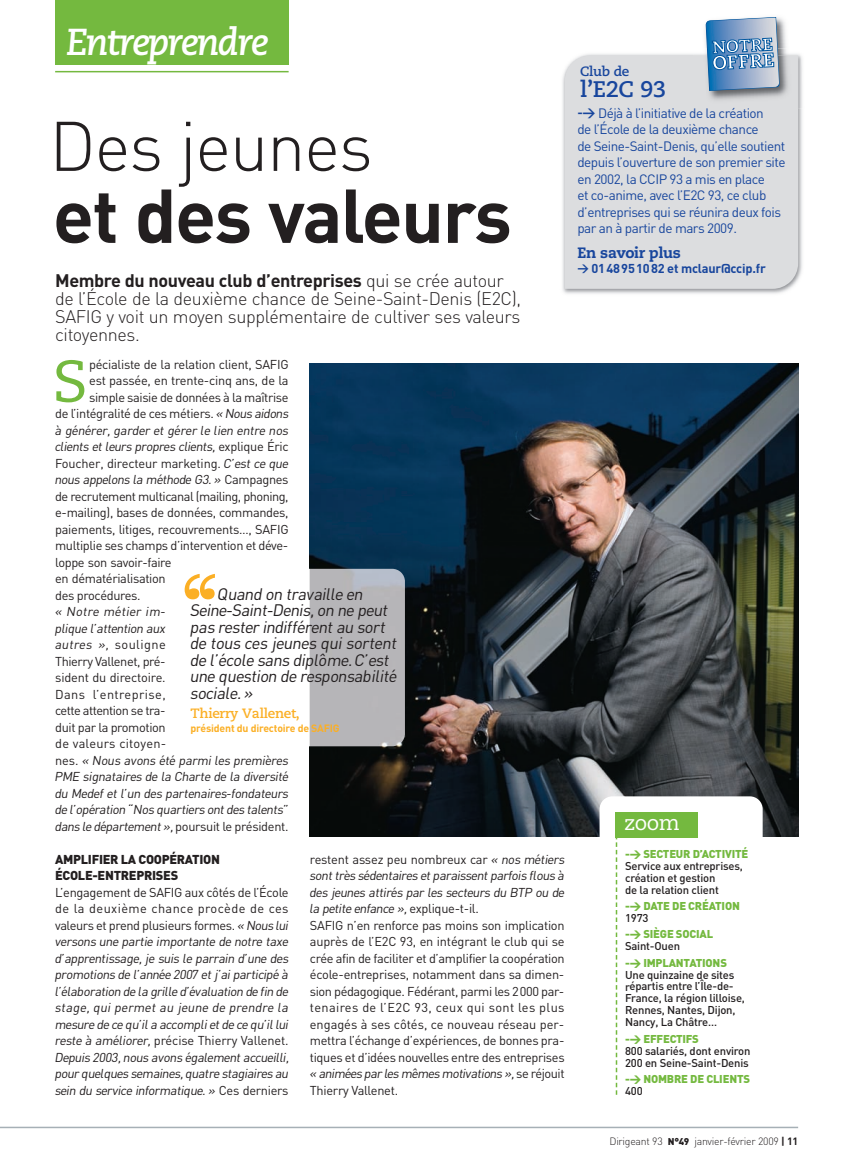
<style>
.page{position:relative;width:852px;height:1162px;background:#fff}
.page>*{position:absolute;margin:0;border:0;box-sizing:border-box;transform-origin:0 0}
.t1{font:700 75px "DIN";letter-spacing:-.02em;color:#231f20}
.t2{font:300 69px "DIN";letter-spacing:-.02em;color:#231f20}
.t3{font:58.65px "Caecilia LT Std";color:#74b93f}
.t4{font:italic 700 37.5px "Caecilia LT Std";letter-spacing:-.055em;color:#fff}
.t5{font:700 22.5px "Caecilia LT Std";color:#18469d}
.t6{font:21px "Caecilia LT Std";color:#fff}
.t7{font:300 18px/18px "DIN";letter-spacing:-.02em;color:#231f20}
.t8{font:16.5px/16.5px "It DIN";letter-spacing:-.015em;color:#231f20}
.t9{font:800 15px "Caecilia LT Std";letter-spacing:-.02em;color:#18469d}
.t10{font:13.5px/16.5px "DIN";letter-spacing:-.035em;color:#18469d}
.t11{font:700 13.5px "Caecilia LT Std";letter-spacing:-.02em;color:#fbaf25}
.t12{font:700 13.5px "Caecilia LT Std";letter-spacing:-.025em;color:#18469d}
.t13{font:12.75px/16.5px "DIN";letter-spacing:-.025em;color:#231f20;text-align:justify}
.t14{font:12.75px/16.5px "It DIN";letter-spacing:-.02em;color:#231f20;text-align:justify}
.t15{font:12.75px/16.5px "It DIN";letter-spacing:.005em;color:#231f20}
.t16{font:900 12.75px/16.5px "DIN";letter-spacing:-.025em;color:#231f20}
.t17{font:700 12.75px "DIN";letter-spacing:-.015em;color:#18469d}
.t18{font:500 11.25px/12px "DIN";letter-spacing:-.015em;color:#231f20}
.t19{font:900 11.25px "DIN";letter-spacing:-.015em;color:#74b93f}
.t20{font:300 10.5px "DIN";letter-spacing:-.025em;color:#231f20}
.t21{font:700 10.5px "DIN";letter-spacing:-.015em;color:#fbaf25}
.s1{font-weight:700}
.s2{font-family:"It DIN"}
.s3{font-family:"DIN"}
.s4{font-weight:700;font-size:12.75px}
.s5{font-size:11.25px}
.s6{font-weight:900;font-size:9.75px}
</style>
<div class="page">
<img style="left:562px;top:54px;width:240px;height:240px">
<div style="left:564px;top:56px;width:234px;height:233px;background:#dcdddf"></div>
<img style="left:779px;top:18px;width:8px;height:30px">
<img style="left:692px;top:48px;width:111px;height:61px">
<img style="left:693px;top:56px;width:105px;height:58px">
<svg style="left:705px;top:17px;width:74px;height:74px"></svg>
<hr style="left:0;top:1127px;width:798px;height:1px;background:#a6b0b6">
<img style="left:310px;top:363px;width:488px;height:473px">
<div style="left:55px;top:0;width:233px;height:65px;background:#74b93f"></div>
<hr style="left:55px;top:71px;width:233px;height:1px;background:#74b93f">
<img style="left:392px;top:569px;width:13px;height:177px">
<svg style="left:184px;top:569px;width:126px;height:177px"></svg>
<div style="left:599px;top:796px;width:163px;height:84px;background:#fff;border-radius:13px"></div>
<svg style="left:615px;top:837px;width:2px;height:258px"></svg>
<div style="left:615px;top:812px;width:82px;height:25px;background:#74b93f"></div>
<h3 class="t4" style="left:66px;top:20px;width:204px">Entreprendre</h3>
<h2 class="t2" style="left:49px;top:122px;width:325px">Des jeunes</h2>
<h1 class="t1" style="left:53px;top:190px;width:460px">et des valeurs</h1>
<h3 class="t7" style="left:55px;top:273px;width:467px"><span class="s1">Membre du nouveau club d’entreprises</span> qui se crée autour de l’École de la deuxième chance de Seine-Saint-Denis (E2C), SAFIG y voit un moyen supplémentaire de cultiver ses valeurs citoyennes.</h3>
<p class="t13" style="left:55px;top:357px;width:235px;text-align:right">pécialiste de la relation client, SAFIG<br>est passée, en trente-cinq ans, de la simple saisie de données à la maîtrise<br>de l’intégralité de ces métiers. <span class="s2">« Nous aidons</span></p>
<p class="t15" style="left:55px;top:423px;width:235px">à générer, garder et gérer le lien entre nos clients et leurs propres clients, <span class="s3">explique Éric</span></p>
<p class="t13" style="left:55px;top:456px;width:235px">Foucher, directeur marketing. <span class="s2">C’est ce que</span></p>
<p class="t14" style="left:55px;top:473px;width:235px">nous appelons la méthode G3. » <span class="s3">Campagnes</span></p>
<p class="t13" style="left:55px;top:489px;width:235px;text-align:left">de recrutement multicanal (mailing, phoning, e-mailing), bases de données, commandes, paiements, litiges, recouvrements…, SAFIG multiplie ses champs d’intervention et déve&shy;loppe son savoir-faire<br>en dématérialisation<br>des procédures.</p>
<p class="t14" style="left:55px;top:605px;width:112px">« Notre métier im - plique l’attention aux autres », <span class="s3">souligne</span></p>
<p class="t13" style="left:55px;top:654px;width:112px">Thierry Vallenet, pré&shy;sident du directoire.<br>Dans l’entreprise, cette attention se tra&shy;duit par la promotion de valeurs citoyen-</p>
<p class="t14" style="left:55px;top:753px;width:235px"><span class="s3">nes.</span> « Nous avons été parmi les premières PME signataires de la Charte de la diversité du Medef et l’un des partenaires-fondateurs de l’opération “Nos quartiers ont des talents”</p>
<p class="t13" style="left:55px;top:819px;width:235px"><span class="s2">dans le département »,</span> poursuit le président.</p>
<p class="t16" style="left:55px;top:852px;width:166px">AMPLIFIER LA COOPÉRATION<br>ÉCOLE-ENTREPRISES</p>
<p class="t13" style="left:55px;top:885px;width:235px">L’engagement de SAFIG aux côtés de l’École de la deuxième chance procède de ces valeurs et prend plusieurs formes. <span class="s2">« Nous lui</span></p>
<p class="t14" style="left:55px;top:935px;width:235px">versons une partie importante de notre taxe d’apprentissage, je suis le parrain d’une des promotions de l’année 2007 et j’ai participé à l’élaboration de la grille d’évaluation de fin de stage, qui permet au jeune de prendre la mesure de ce qu’il a accompli et de ce qu’il lui</p>
<p class="t13" style="left:55px;top:1034px;width:235px"><span class="s2">reste à améliorer,</span> précise Thierry Vallenet.</p>
<p class="t14" style="left:55px;top:1050px;width:235px">Depuis 2003, nous avons également accueilli, pour quelques semaines, quatre stagiaires au sein du service informatique. » <span class="s3">Ces derniers</span></p>
<h3 class="t3" style="left:52px;top:357px;width:36px">S</h3>
<p class="t8" style="left:190px;top:587px;width:208px;text-indent:27px">Quand on travaille en<br>Seine-Saint-Denis, on ne peut pas rester indifférent au sort de tous ces jeunes qui sortent de l’école sans diplôme. C’est une question de responsabilité sociale. »</p>
<p class="t11" style="left:190px;top:708px;width:111px">Thierry Vallenet,</p>
<p class="t21" style="left:190px;top:724px;width:151px">président du directoire de SAFIG</p>
<p class="t13" style="left:310px;top:852px;width:256px">restent assez peu nombreux car <span class="s2">« nos métiers</span></p>
<p class="t14" style="left:310px;top:869px;width:256px">sont très sédentaires et paraissent parfois flous à des jeunes attirés par les secteurs du BTP ou de la petite enfance », <span class="s3">explique-t-il.</span></p>
<p class="t13" style="left:310px;top:918px;width:256px">SAFIG n’en renforce pas moins son implication auprès de l’E2C 93, en intégrant le club qui se crée afin de faciliter et d’amplifier la coopération école-entreprises, notamment dans sa dimen&shy;sion pédagogique. Fédérant, parmi les 2000 par&shy;tenaires de l’E2C 93, ceux qui sont les plus engagés à ses côtés, ce nouveau réseau per&shy;mettra l’échange d’expériences, de bonnes pra&shy;tiques et d’idées nouvelles entre des entreprises</p>
<p class="t14" style="left:310px;top:1067px;width:256px">« animées par les mêmes motivations », <span class="s3">se réjouit</span></p>
<p class="t13" style="left:310px;top:1083px;width:90px">Thierry Vallenet.</p>
<p class="t12" style="left:580px;top:65px;width:51px">Club de</p>
<h3 class="t5" style="left:580px;top:80px;width:88px">l’E2C 93</h3>
<p class="t10" style="left:577px;top:106px;width:209px"><span class="s4">-&gt;</span> Déjà à l’initiative de la création<br>de l’École de la deuxième chance<br>de Seine-Saint-Denis, qu’elle soutient depuis l’ouverture de son premier site en 2002, la CCIP 93 a mis en place<br>et co-anime, avec l’E2C 93, ce club d’entreprises qui se réunira deux fois par an à partir de mars 2009.</p>
<p class="t9" style="left:577px;top:244px;width:105px">En savoir plus</p>
<p class="t17" style="left:577px;top:264px;width:190px"><span class="s5">&gt;</span> 0148951082 et mclaur@ccip.fr</p>
<h3 class="t6" style="left:624px;top:813px;width:57px">zoom</h3>
<p class="t19" style="left:625px;top:850px;width:125px">-&gt; SECTEUR D’ACTIVITÉ</p>
<p class="t18" style="left:625px;top:861px;width:119px">Service aux entreprises, création et gestion<br>de la relation client</p>
<p class="t19" style="left:625px;top:902px;width:116px">-&gt; DATE DE CRÉATION</p>
<p class="t18" style="left:625px;top:913px;width:25px">1973</p>
<p class="t19" style="left:625px;top:930px;width:90px">-&gt; SIÈGE SOCIAL</p>
<p class="t18" style="left:625px;top:941px;width:57px">Saint-Ouen</p>
<p class="t19" style="left:625px;top:958px;width:103px">-&gt; IMPLANTATIONS</p>
<p class="t18" style="left:625px;top:970px;width:121px">Une quinzaine de sites répartis entre l’Île-de-<br>France, la région lilloise,<br>Rennes, Nantes, Dijon,<br>Nancy, La Châtre…</p>
<p class="t19" style="left:625px;top:1035px;width:75px">-&gt; EFFECTIFS</p>
<p class="t18" style="left:625px;top:1046px;width:127px">800 salariés, dont environ<br>200 en Seine-Saint-Denis</p>
<p class="t19" style="left:625px;top:1075px;width:126px">-&gt; NOMBRE DE CLIENTS</p>
<p class="t18" style="left:625px;top:1086px;width:19px">400</p>
<p class="t20" style="left:609px;top:1137px;width:190px">Dirigeant 93 <span class="s6">N°49</span> janvier-février 2009 <span class="s1">| 11</span></p>
</div>
